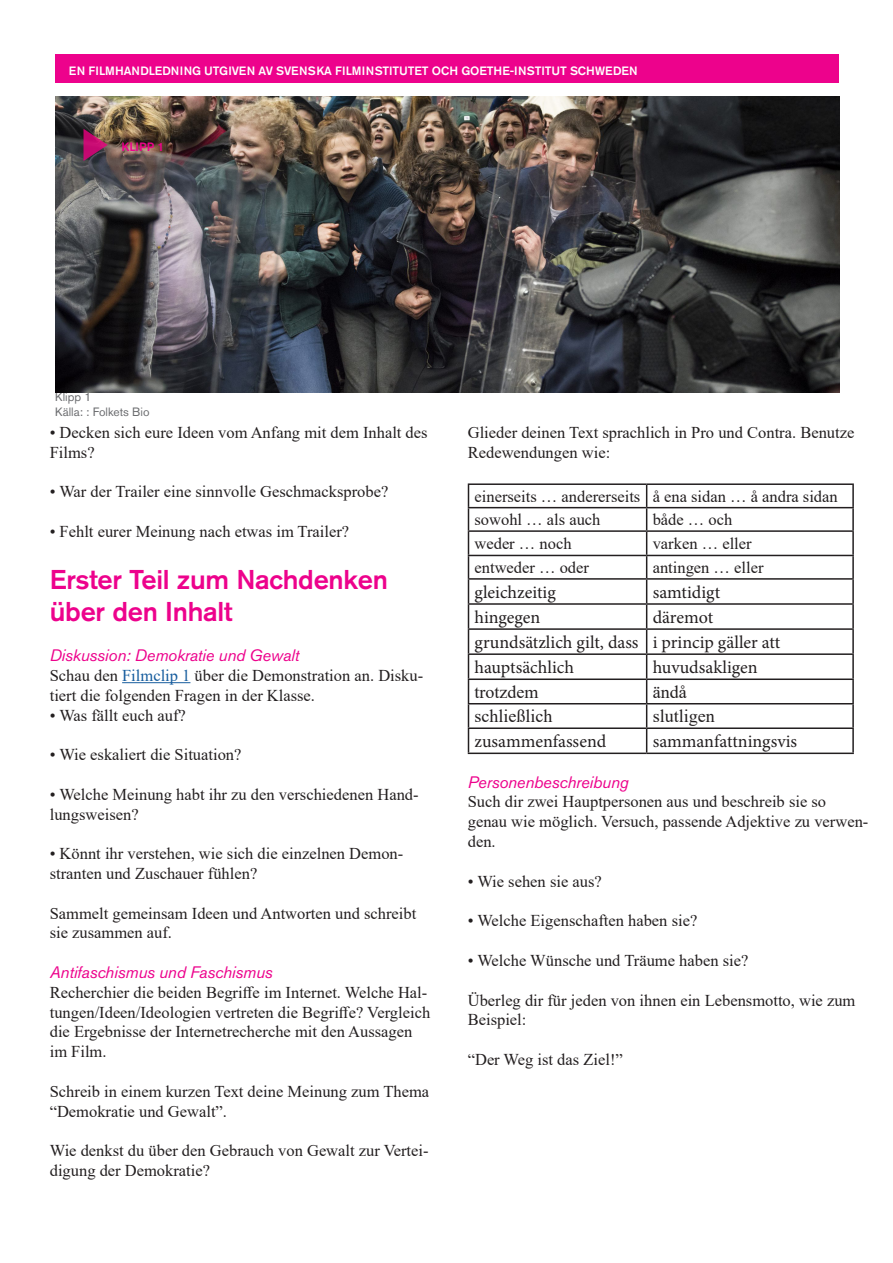
<style>
.page{position:relative;width:893px;height:1263px;background:#fff}
.page>*{position:absolute;margin:0;border:0;box-sizing:border-box;transform-origin:0 0}
.t1{font:500 27px/32.4px "Akzidenz Grotesk Pro";letter-spacing:-.01em;color:#ed028c}
.t2{font:18px "Minion Pro";color:#231f20}
.t3{font:18px "Times New Roman";color:#231f20}
.t4{font:16.5px/19.8px "Times New Roman";color:#231f20}
.t5{font:italic 16.5px "Akzidenz Grotesk Pro";letter-spacing:-.01em;color:#ed028c}
.t6{font:500 12px "Akzidenz Grotesk Pro";letter-spacing:-.01em;color:#fff}
.t7{font:12px/14.4px "Akzidenz Grotesk Pro";color:#6c6d70}
.t8{font:500 12px "Akzidenz Grotesk Pro";letter-spacing:.01em;color:#ed028c}
.s1{color:#175d9e}
</style>
<div class="page">
<div style="left:55px;top:55px;width:783px;height:28px;background:#ed028c"></div>
<img style="left:55px;top:97px;width:784px;height:295px">
<svg style="left:84px;top:129px;width:24px;height:32px"></svg>
<hr style="left:122px;top:682px;width:68px;height:1px;background:#175d9e">
<hr style="left:468px;top:483px;width:179px;height:2px;background:#231f20">
<hr style="left:647px;top:483px;width:207px;height:2px;background:#231f20">
<hr style="left:852px;top:485px;width:2px;height:22px;background:#231f20">
<hr style="left:468px;top:507px;width:179px;height:1px;background:#231f20">
<hr style="left:647px;top:507px;width:207px;height:1px;background:#231f20">
<hr style="left:852px;top:508px;width:2px;height:22px;background:#231f20">
<hr style="left:468px;top:530px;width:179px;height:2px;background:#231f20">
<hr style="left:647px;top:530px;width:207px;height:2px;background:#231f20">
<hr style="left:852px;top:532px;width:2px;height:23px;background:#231f20">
<hr style="left:468px;top:555px;width:179px;height:1px;background:#231f20">
<hr style="left:647px;top:555px;width:207px;height:1px;background:#231f20">
<hr style="left:852px;top:556px;width:2px;height:22px;background:#231f20">
<hr style="left:468px;top:578px;width:179px;height:2px;background:#231f20">
<hr style="left:647px;top:578px;width:207px;height:2px;background:#231f20">
<hr style="left:852px;top:580px;width:2px;height:23px;background:#231f20">
<hr style="left:468px;top:603px;width:179px;height:2px;background:#231f20">
<hr style="left:647px;top:603px;width:207px;height:2px;background:#231f20">
<hr style="left:852px;top:605px;width:2px;height:23px;background:#231f20">
<hr style="left:468px;top:628px;width:179px;height:2px;background:#231f20">
<hr style="left:647px;top:628px;width:207px;height:2px;background:#231f20">
<hr style="left:852px;top:630px;width:2px;height:23px;background:#231f20">
<hr style="left:468px;top:653px;width:179px;height:2px;background:#231f20">
<hr style="left:647px;top:653px;width:207px;height:2px;background:#231f20">
<hr style="left:852px;top:655px;width:2px;height:23px;background:#231f20">
<hr style="left:468px;top:678px;width:179px;height:2px;background:#231f20">
<hr style="left:647px;top:678px;width:207px;height:2px;background:#231f20">
<hr style="left:852px;top:680px;width:2px;height:23px;background:#231f20">
<hr style="left:468px;top:703px;width:179px;height:1px;background:#231f20">
<hr style="left:647px;top:703px;width:207px;height:1px;background:#231f20">
<hr style="left:852px;top:704px;width:2px;height:23px;background:#231f20">
<hr style="left:468px;top:727px;width:179px;height:2px;background:#231f20">
<svg style="left:468px;top:485px;width:1px;height:267px"></svg>
<hr style="left:647px;top:727px;width:207px;height:2px;background:#231f20">
<svg style="left:646px;top:485px;width:1px;height:267px"></svg>
<hr style="left:852px;top:729px;width:2px;height:23px;background:#231f20">
<hr style="left:468px;top:752px;width:179px;height:2px;background:#231f20">
<hr style="left:647px;top:752px;width:207px;height:2px;background:#231f20">
<p class="t6" style="left:69px;top:63px;width:570px">EN FILMHANDLEDNING UTGIVEN AV SVENSKA FILMINSTITUTET OCH GOETHE-INSTITUT SCHWEDEN</p>
<p class="t8" style="left:121px;top:139px;width:45px">KLIPP 1</p>
<p class="t7" style="left:55px;top:390px;width:96px">Klipp 1<br>Källa: : Folkets Bio</p>
<p class="t4" style="left:50px;top:422px;width:379px">• Decken sich eure Ideen vom Anfang mit dem Inhalt des<br>Films?</p>
<p class="t4" style="left:50px;top:481px;width:340px">• War der Trailer eine sinnvolle Geschmacksprobe?</p>
<p class="t4" style="left:50px;top:521px;width:301px">• Fehlt eurer Meinung nach etwas im Trailer?</p>
<p class="t1" style="left:50px;top:563px;width:340px">Erster Teil zum Nachdenken über den Inhalt</p>
<p class="t5" style="left:50px;top:645px;width:251px">Diskussion: Demokratie und Gewalt</p>
<p class="t4" style="left:50px;top:665px;width:375px">Schau den <span class="s1">Filmclip 1</span> über die Demonstration an. Disku&shy;tiert die folgenden Fragen in der Klasse.</p>
<p class="t4" style="left:50px;top:704px;width:138px">• Was fällt euch auf?</p>
<p class="t4" style="left:50px;top:744px;width:193px">• Wie eskaliert die Situation?</p>
<p class="t4" style="left:50px;top:784px;width:370px">• Welche Meinung habt ihr zu den verschiedenen Hand&shy;lungsweisen?</p>
<p class="t4" style="left:50px;top:843px;width:355px">• Könnt ihr verstehen, wie sich die einzelnen Demon&shy;stranten und Zuschauer fühlen?</p>
<p class="t4" style="left:50px;top:902px;width:368px">Sammelt gemeinsam Ideen und Antworten und schreibt sie zusammen auf.</p>
<p class="t5" style="left:50px;top:961px;width:224px">Antifaschismus und Faschismus</p>
<p class="t4" style="left:50px;top:982px;width:382px">Recherchier die beiden Begriffe im Internet. Welche Hal&shy;tungen/Ideen/Ideologien vertreten die Begriffe? Vergleich die Ergebnisse der Internetrecherche mit den Aussagen im Film.</p>
<p class="t4" style="left:50px;top:1081px;width:381px">Schreib in einem kurzen Text deine Meinung zum Thema “Demokratie und Gewalt”.</p>
<p class="t4" style="left:50px;top:1140px;width:380px">Wie denkst du über den Gebrauch von Gewalt zur Vertei&shy;digung der Demokratie?</p>
<p class="t4" style="left:468px;top:422px;width:388px">Glieder deinen Text sprachlich in Pro und Contra. Benutze<br>Redewendungen wie:</p>
<p class="t4" style="left:474px;top:486px;width:167px">einerseits … andererseits</p>
<p class="t4" style="left:653px;top:486px;width:187px">å ena sidan … å andra sidan</p>
<p class="t4" style="left:474px;top:509px;width:128px">sowohl … als auch</p>
<p class="t4" style="left:653px;top:509px;width:81px">både … och</p>
<p class="t4" style="left:474px;top:533px;width:99px">weder … noch</p>
<p class="t4" style="left:653px;top:533px;width:100px">varken … eller</p>
<p class="t4" style="left:474px;top:557px;width:116px">entweder … oder</p>
<p class="t4" style="left:653px;top:557px;width:112px">antingen … eller</p>
<p class="t2" style="left:474px;top:580px;width:83px">gleichzeitig</p>
<p class="t2" style="left:653px;top:580px;width:69px">samtidigt</p>
<p class="t2" style="left:474px;top:605px;width:67px">hingegen</p>
<p class="t2" style="left:653px;top:605px;width:62px">däremot</p>
<p class="t2" style="left:474px;top:630px;width:166px">grundsätzlich gilt, dass</p>
<p class="t2" style="left:653px;top:630px;width:129px">i princip gäller att</p>
<p class="t2" style="left:474px;top:655px;width:101px">hauptsächlich</p>
<p class="t2" style="left:653px;top:655px;width:106px">huvudsakligen</p>
<p class="t3" style="left:474px;top:679px;width:65px">trotzdem</p>
<p class="t3" style="left:653px;top:679px;width:35px">ändå</p>
<p class="t3" style="left:474px;top:703px;width:79px">schließlich</p>
<p class="t3" style="left:653px;top:703px;width:64px">slutligen</p>
<p class="t2" style="left:474px;top:729px;width:133px">zusammenfassend</p>
<p class="t2" style="left:653px;top:729px;width:146px">sammanfattningsvis</p>
<p class="t5" style="left:468px;top:771px;width:163px">Personenbeschreibung</p>
<p class="t4" style="left:468px;top:791px;width:402px">Such dir zwei Hauptpersonen aus und beschreib sie so genau wie möglich. Versuch, passende Adjektive zu verwen&shy;den.</p>
<p class="t4" style="left:468px;top:871px;width:136px">• Wie sehen sie aus?</p>
<p class="t4" style="left:468px;top:910px;width:231px">• Welche Eigenschaften haben sie?</p>
<p class="t4" style="left:468px;top:950px;width:282px">• Welche Wünsche und Träume haben sie?</p>
<p class="t4" style="left:468px;top:989px;width:389px">Überleg dir für jeden von ihnen ein Lebensmotto, wie zum<br>Beispiel:</p>
<p class="t4" style="left:468px;top:1049px;width:157px">“Der Weg ist das Ziel!”</p>
</div>
